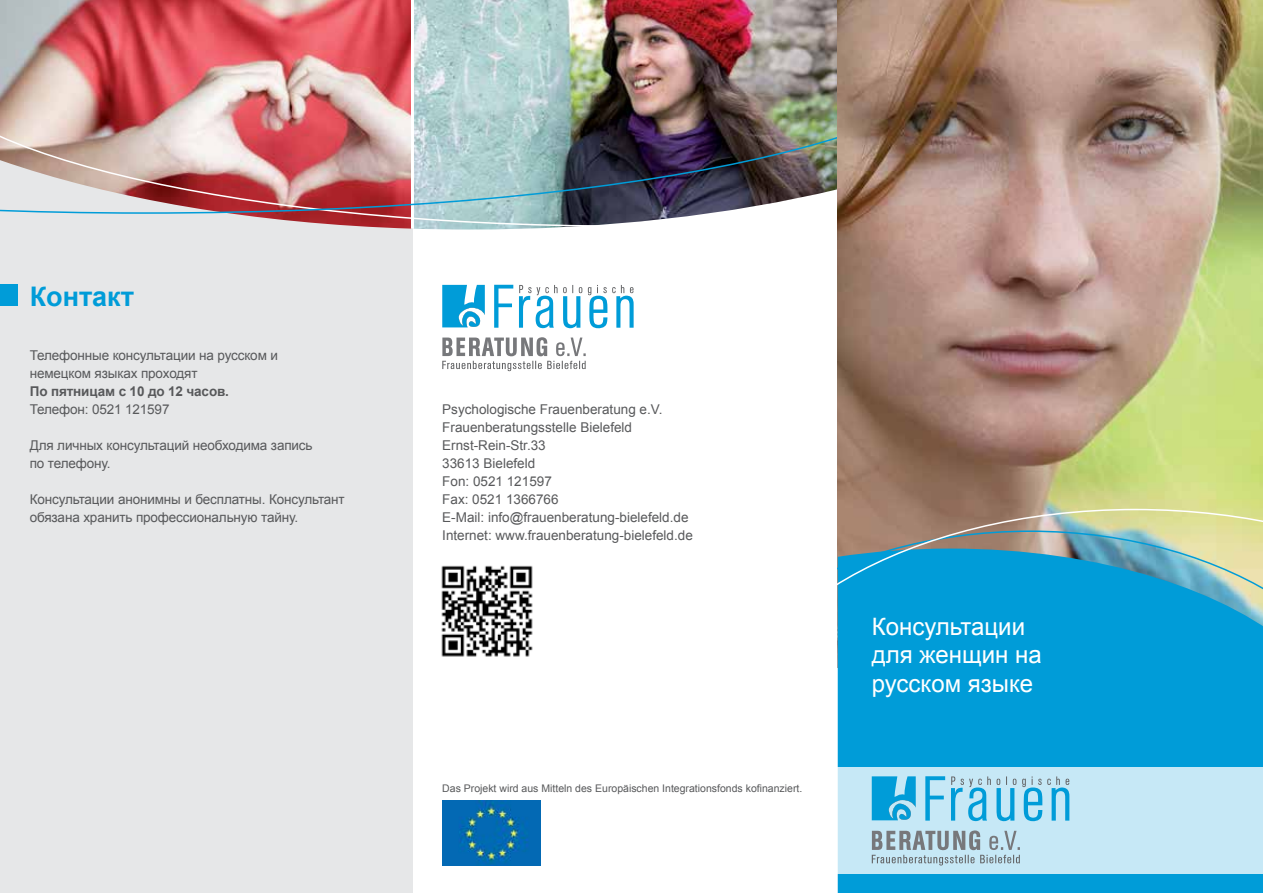
<style>
.page{position:relative;width:1263px;height:893px;background:#fff}
.page>*{position:absolute;margin:0;border:0;box-sizing:border-box;transform-origin:0 0}
.t1{font:700 27px "Arial";color:#009cd8}
.t2{font:24px/28.5px "Arial";color:#fff}
.t3{font:13.5px/18px "Arial";letter-spacing:-.01em;color:#58595b}
.t4{font:700 13.5px "Arial";letter-spacing:-.01em;color:#58595b}
.t5{font:10.5px "Arial";color:#58595b}
</style>
<div class="page">
<div style="left:0;top:0;width:412px;height:893px;background:#e6e7e8"></div>
<div style="left:0;top:285px;width:17px;height:21px;background:#009cd8"></div>
<hr style="left:411px;top:0;width:3px;height:229px;background:#fff">
<svg style="left:235px;top:214px;width:603px;height:13px"></svg>
<img style="left:0;top:0;width:838px;height:214px">
<img style="left:838px;top:0;width:425px;height:509px">
<svg style="left:838px;top:509px;width:425px;height:384px;background:#23a0cb"></svg>
<div style="left:838px;top:767px;width:425px;height:106px;background:#c6e8f6"></div>
<svg style="left:872px;top:776px;width:44px;height:44px"></svg>
<svg style="left:872px;top:830px;width:148px;height:35px"></svg>
<svg style="left:925px;top:776px;width:144px;height:45px"></svg>
<svg style="left:442px;top:285px;width:43px;height:42px"></svg>
<svg style="left:442px;top:337px;width:144px;height:34px"></svg>
<svg style="left:494px;top:285px;width:140px;height:43px"></svg>
<img style="left:442px;top:800px;width:99px;height:65px">
<img style="left:441px;top:565px;width:92px;height:92px">
<h1 class="t1" style="left:30px;top:279px;width:106px">Контакт</h1>
<p class="t3" style="left:30px;top:346px;width:250px">Телефонные консультации на русском и немецком языках проходят</p>
<p class="t4" style="left:30px;top:382px;width:201px">По пятницам с 10 до 12 часов.</p>
<p class="t3" style="left:30px;top:400px;width:141px">Телефон: 0521 121597</p>
<p class="t3" style="left:30px;top:436px;width:284px">Для личных консультаций необходима запись по телефону.</p>
<p class="t3" style="left:30px;top:490px;width:316px">Консультации анонимны и бесплатны. Консультант обязана хранить профессиональную тайну.</p>
<p class="t3" style="left:442px;top:400px;width:252px">Psychologische Frauenberatung e.V.<br>Frauenberatungsstelle Bielefeld<br>Ernst-Rein-Str.33<br>33613 Bielefeld<br>Fon: 0521 121597<br>Fax: 0521 1366766<br>E-Mail: info@frauenberatung-bielefeld.de<br>Internet: www.frauenberatung-bielefeld.de</p>
<p class="t5" style="left:442px;top:781px;width:362px">Das Projekt wird aus Mitteln des Europäischen Integrationsfonds kofinanziert.</p>
<h2 class="t2" style="left:872px;top:612px;width:171px">Консультации для женщин на русском языке</h2>
</div>
